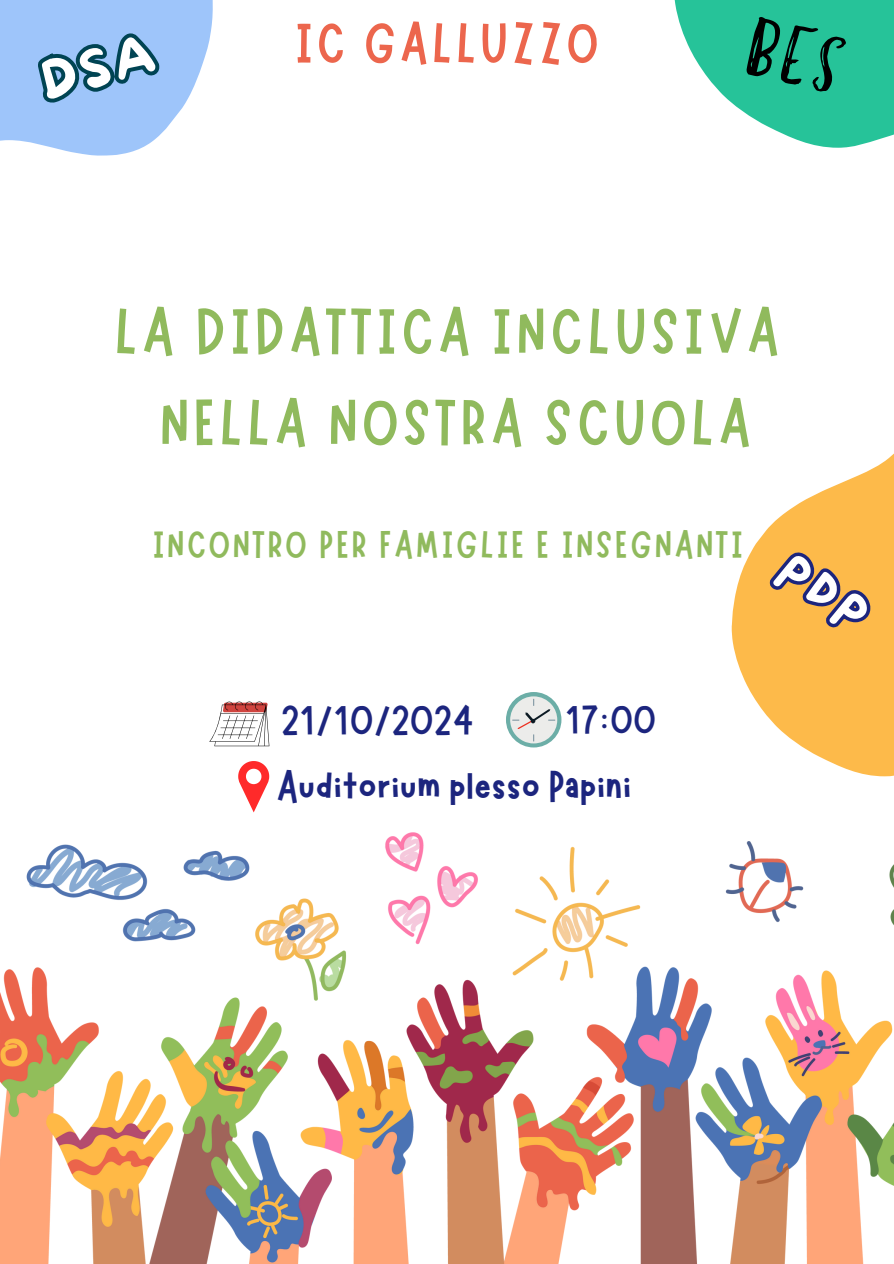
<style>
.page{position:relative;width:894px;height:1264px;background:#fff}
.page>*{position:absolute;margin:0;border:0;box-sizing:border-box;transform-origin:0 0}
.t1{font:65.55px/91.2px "Marykate";letter-spacing:.07em;color:#90ba5d;text-align:center}
.t2{font:57.3px "Marykate";letter-spacing:.07em;color:#ec664d}
.t3{font:44.1px "Marykate";color:#1c257e}
.t4{font:41.55px "Marykate";color:#1c257e}
.t5{font:40.2px "Marykate";color:#1c257e}
.t6{font:38.55px "Marykate";letter-spacing:.07em;color:#90ba5d}
</style>
<div class="page">
<img style="left:0;top:832px;width:893px;height:431px">
<svg style="left:761px;top:454px;width:132px;height:322px;fill:#fdba4a"></svg>
<svg style="left:209px;top:701px;width:60px;height:45px"></svg>
<svg style="left:238px;top:761px;width:31px;height:51px"></svg>
<svg style="left:460px;top:537px;width:425px;height:558px"></svg>
<svg style="left:771px;top:550px;width:101px;height:86px;background:#b1875b"></svg>
<svg style="left:0;top:0;width:213px;height:156px;background:#98bde6"></svg>
<svg style="left:674px;top:0;width:219px;height:147px"></svg>
<h1 class="t2" style="left:295px;top:6px;width:304px">IC GALLUZZO</h1>
<h3 class="t1" style="left:114px;top:279px;width:665px">LA DIDATTICA INCLUSIVA<br>NELLA NOSTRA SCUOLA</h3>
<p class="t6" style="left:153px;top:519px;width:591px">INCONTRO PER FAMIGLIE E INSEGNANTI</p>
<h3 class="t4" style="left:281px;top:693px;width:194px">21/10/2024</h3>
<h2 class="t5" style="left:565px;top:693px;width:93px">17:00</h2>
<p class="t3" style="left:277px;top:757px;width:356px">Auditorium plesso Papini</p>
</div>
